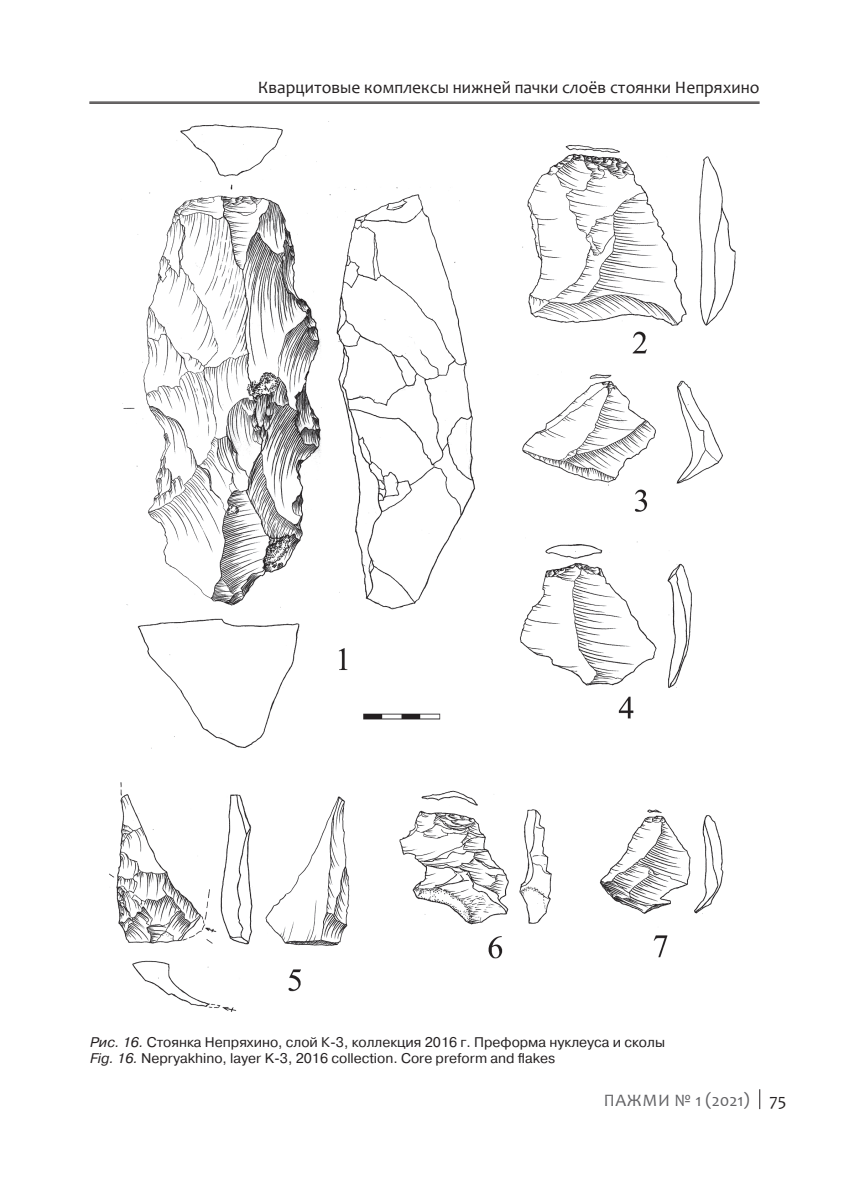
<style>
.page{position:relative;width:844px;height:1191px;background:#fff}
.page>*{position:absolute;margin:0;border:0;box-sizing:border-box;transform-origin:0 0}
.t1{font:17.5px "Candara";color:#231f20}
.t2{font:17.5px "Candara";letter-spacing:.02em;color:#636366}
.t3{font:14px/15.8px "Pragmatica";color:#231f20}
.s1{font-style:italic}
.s2{color:#231f20}
</style>
<div class="page">
<svg style="left:759px;top:1089px;width:1px;height:20px"></svg>
<hr style="left:89px;top:102px;width:670px;height:1px;background:#231f20">
<hr style="left:89px;top:103px;width:670px;height:1px;background:#231f20">
<img style="left:109px;top:121px;width:627px;height:891px">
<p class="t1" style="left:258px;top:77px;width:503px">Кварцитовые комплексы нижней пачки слоёв стоянки Непряхино</p>
<p class="t3" style="left:90px;top:1035px;width:576px"><span class="s1">Рис. 16.</span> Стоянка Непряхино, слой К-3, коллекция 2016 г. Преформа нуклеуса и сколы<br><span class="s1">Fig. 16.</span> Nepryakhino, layer K-3, 2016 collection. Core preform and flakes</p>
<p class="t2" style="left:603px;top:1088px;width:184px">ПАЖМИ № 1 (2021) <span class="s2">75</span></p>
</div>
